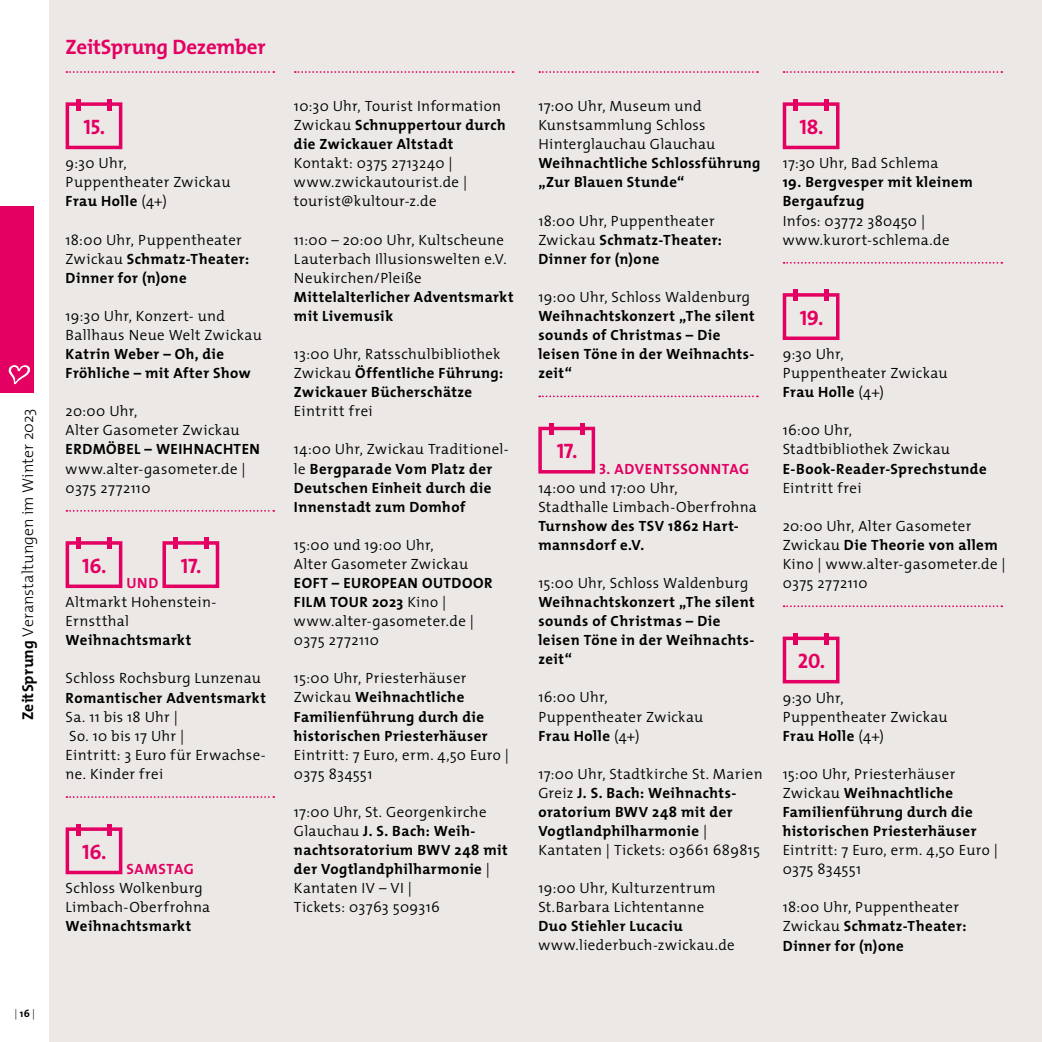
<style>
.page{position:relative;width:1042px;height:1042px;background:#fff}
.page>*{position:absolute;margin:0;border:0;box-sizing:border-box;transform-origin:0 0}
.t1{font:21px "The Mix Bold Caps";letter-spacing:-.02em;color:#e30062}
.t2{font:700 21px "The Mix";letter-spacing:-.01em;color:#e30062}
.t3{font:300 15.75px "The Mix";letter-spacing:.005em;color:#000}
.t4{font:300 14.88px/19.1px "The Mix";letter-spacing:.025em;color:#000}
.t5{font:700 14.88px/19.1px "The Mix";letter-spacing:.03em;color:#000}
.t6{font:700 14.88px "The Mix";letter-spacing:.04em;color:#e30062}
.t7{font:300 10.5px "The Mix";color:#000}
.s1{font-weight:700}
.s2{font-weight:300}
.s3{font-family:"The Mix Bold Caps";font-weight:400;color:#e30062}
.s4{font-weight:700;color:#e30062}
</style>
<div class="page">
<div style="left:50px;top:0;width:992px;height:1042px;background:#ece8e6"></div>
<div style="left:0;top:206px;width:33px;height:187px;background:#e30062"></div>
<svg style="left:8px;top:364px;width:23px;height:21px"></svg>
<svg style="left:295px;top:71px;width:218px;height:2px"></svg>
<svg style="left:66px;top:71px;width:208px;height:2px"></svg>
<div style="left:66px;top:102px;width:56px;height:47px;border:4px solid #e30062"></div>
<div style="left:76px;top:99px;width:5px;height:12px;background:#e30062"></div>
<div style="left:107px;top:99px;width:5px;height:12px;background:#e30062"></div>
<svg style="left:66px;top:510px;width:208px;height:2px"></svg>
<div style="left:66px;top:541px;width:56px;height:47px;border:4px solid #e30062"></div>
<div style="left:76px;top:537px;width:5px;height:12px;background:#e30062"></div>
<div style="left:107px;top:537px;width:5px;height:12px;background:#e30062"></div>
<div style="left:162px;top:541px;width:57px;height:47px;border:4px solid #e30062"></div>
<div style="left:173px;top:537px;width:5px;height:12px;background:#e30062"></div>
<div style="left:204px;top:537px;width:5px;height:12px;background:#e30062"></div>
<svg style="left:66px;top:796px;width:208px;height:2px"></svg>
<div style="left:66px;top:827px;width:56px;height:47px;border:4px solid #e30062"></div>
<div style="left:76px;top:823px;width:5px;height:12px;background:#e30062"></div>
<div style="left:107px;top:823px;width:5px;height:12px;background:#e30062"></div>
<svg style="left:539px;top:71px;width:219px;height:2px"></svg>
<svg style="left:539px;top:395px;width:219px;height:2px"></svg>
<div style="left:538px;top:427px;width:57px;height:46px;border:4px solid #e30062"></div>
<div style="left:549px;top:423px;width:5px;height:12px;background:#e30062"></div>
<div style="left:579px;top:423px;width:5px;height:12px;background:#e30062"></div>
<svg style="left:783px;top:71px;width:219px;height:2px"></svg>
<div style="left:783px;top:102px;width:56px;height:47px;border:4px solid #e30062"></div>
<div style="left:793px;top:99px;width:5px;height:12px;background:#e30062"></div>
<div style="left:824px;top:99px;width:5px;height:12px;background:#e30062"></div>
<svg style="left:783px;top:262px;width:219px;height:2px"></svg>
<div style="left:783px;top:293px;width:56px;height:47px;border:4px solid #e30062"></div>
<div style="left:793px;top:289px;width:5px;height:12px;background:#e30062"></div>
<div style="left:824px;top:289px;width:5px;height:12px;background:#e30062"></div>
<svg style="left:783px;top:605px;width:219px;height:2px"></svg>
<div style="left:783px;top:636px;width:56px;height:47px;border:4px solid #e30062"></div>
<div style="left:793px;top:633px;width:5px;height:12px;background:#e30062"></div>
<div style="left:824px;top:633px;width:5px;height:12px;background:#e30062"></div>
<p class="t3" style="left:15px;top:720px;width:313px;rotate:-90deg"><span class="s1">ZeitSprung</span> Veranstaltungen im Winter 2023</p>
<p class="t7" style="left:14px;top:1005px;width:22px">| <span class="s1">16</span> |</p>
<h1 class="t2" style="left:66px;top:29px;width:201px">ZeitSprung Dezember</h1>
<h1 class="t1" style="left:84px;top:115px;width:23px">15.</h1>
<p class="t4" style="left:66px;top:153px;width:166px">9:30 Uhr,<br>Puppentheater Zwickau<br><span class="s1">Frau Holle</span> (4+)</p>
<p class="t5" style="left:66px;top:230px;width:185px"><span class="s2">18:00 Uhr, Puppentheater<br>Zwickau</span> Schmatz-Theater:<br>Dinner for (n)one</p>
<p class="t4" style="left:66px;top:306px;width:198px">19:30 Uhr, Konzert- und<br>Ballhaus Neue Welt Zwickau</p>
<p class="t5" style="left:66px;top:344px;width:187px">Katrin Weber – Oh, die<br>Fröhliche – mit After Show</p>
<p class="t4" style="left:66px;top:401px;width:176px">20:00 Uhr,<br>Alter Gasometer Zwickau</p>
<p class="t5" style="left:66px;top:439px;width:196px">ERDMÖBEL – WEIHNACHTEN</p>
<p class="t4" style="left:66px;top:458px;width:182px">www.alter-gasometer.de |<br>0375 2772110</p>
<h1 class="t1" style="left:82px;top:554px;width:26px">16.</h1>
<h1 class="t1" style="left:181px;top:554px;width:22px">17.</h1>
<p class="t4" style="left:66px;top:592px;width:151px">Altmarkt Hohenstein-<br>Ernstthal</p>
<p class="t5" style="left:66px;top:630px;width:127px">Weihnachtsmarkt</p>
<p class="t4" style="left:66px;top:668px;width:197px">Schloss Rochsburg Lunzenau</p>
<p class="t5" style="left:66px;top:687px;width:202px">Romantischer Adventsmarkt</p>
<p class="t4" style="left:66px;top:706px;width:201px">Sa. 11 bis 18 Uhr |<br>So. 10 bis 17 Uhr |<br>Eintritt: 3 Euro für Erwachse&shy;ne. Kinder frei</p>
<p class="t6" style="left:126px;top:570px;width:33px">UND</p>
<h1 class="t1" style="left:82px;top:840px;width:26px">16.</h1>
<p class="t6" style="left:126px;top:857px;width:69px">SAMSTAG</p>
<p class="t4" style="left:66px;top:878px;width:146px">Schloss Wolkenburg<br>Limbach-Oberfrohna</p>
<p class="t5" style="left:66px;top:916px;width:127px">Weihnachtsmarkt</p>
<p class="t5" style="left:294px;top:96px;width:213px"><span class="s2">10:30 Uhr, Tourist Information<br>Zwickau</span> Schnuppertour durch die Zwickauer Altstadt</p>
<p class="t4" style="left:294px;top:153px;width:175px">Kontakt: 0375 2713240 | www.zwickautourist.de | tourist@kultour-z.de</p>
<p class="t4" style="left:294px;top:229px;width:214px">11:00 – 20:00 Uhr, Kultscheune<br>Lauterbach Illusionswelten e.V.<br>Neukirchen/Pleiße</p>
<p class="t5" style="left:294px;top:287px;width:221px">Mittelalterlicher Adventsmarkt mit Livemusik</p>
<p class="t5" style="left:294px;top:344px;width:211px"><span class="s2">13:00 Uhr, Ratsschulbibliothek<br>Zwickau</span> Öffentliche Führung:<br>Zwickauer Bücherschätze</p>
<p class="t4" style="left:294px;top:401px;width:80px">Eintritt frei</p>
<p class="t5" style="left:294px;top:439px;width:216px"><span class="s2">14:00 Uhr, Zwickau Traditionel&shy;le</span> Bergparade Vom Platz der<br>Deutschen Einheit durch die<br>Innenstadt zum Domhof</p>
<p class="t4" style="left:294px;top:535px;width:176px">15:00 und 19:00 Uhr,<br>Alter Gasometer Zwickau</p>
<p class="t4" style="left:294px;top:573px;width:200px"><span class="s1">EOFT – EUROPEAN OUTDOOR<br>FILM TOUR 2023</span> Kino | www.alter-gasometer.de |<br>0375 2772110</p>
<p class="t5" style="left:294px;top:668px;width:195px"><span class="s2">15:00 Uhr, Priesterhäuser<br>Zwickau</span> Weihnachtliche<br>Familienführung durch die historischen Priesterhäuser</p>
<p class="t4" style="left:294px;top:744px;width:217px">Eintritt: 7 Euro, erm. 4,50 Euro |<br>0375 834551</p>
<p class="t4" style="left:294px;top:802px;width:215px">17:00 Uhr, St. Georgenkirche<br>Glauchau <span class="s1">J. S. Bach: Weih&shy;nachtsoratorium BWV 248 mit der Vogtlandphilharmonie</span> |<br>Kantaten IV – VI |<br>Tickets: 03763 509316</p>
<p class="t4" style="left:538px;top:96px;width:178px">17:00 Uhr, Museum und<br>Kunstsammlung Schloss<br>Hinterglauchau Glauchau</p>
<p class="t5" style="left:538px;top:153px;width:224px">Weihnachtliche Schlossführung „Zur Blauen Stunde“</p>
<p class="t5" style="left:538px;top:211px;width:185px"><span class="s2">18:00 Uhr, Puppentheater<br>Zwickau</span> Schmatz-Theater:<br>Dinner for (n)one</p>
<p class="t4" style="left:538px;top:287px;width:213px">19:00 Uhr, Schloss Waldenburg</p>
<p class="t5" style="left:538px;top:306px;width:218px">Weihnachtskonzert „The silent sounds of Christmas – Die leisen Töne in der Weihnachts&shy;zeit“</p>
<h1 class="t1" style="left:557px;top:439px;width:22px">17.</h1>
<p class="t4" style="left:538px;top:458px;width:220px;text-indent:61px"><span class="s3">3</span><span class="s4">. ADVENTSSONNTAG<br></span>14:00 und 17:00 Uhr,<br>Stadthalle Limbach-Oberfrohna</p>
<p class="t5" style="left:538px;top:516px;width:202px">Turnshow des TSV 1862 Hart&shy;mannsdorf e.V.</p>
<p class="t4" style="left:538px;top:573px;width:211px">15:00 Uhr, Schloss Waldenburg</p>
<p class="t5" style="left:538px;top:592px;width:218px">Weihnachtskonzert „The silent sounds of Christmas – Die leisen Töne in der Weihnachts&shy;zeit“</p>
<p class="t4" style="left:538px;top:687px;width:166px">16:00 Uhr,<br>Puppentheater Zwickau<br><span class="s1">Frau Holle</span> (4+)</p>
<p class="t4" style="left:538px;top:764px;width:226px">17:00 Uhr, Stadtkirche St. Marien<br>Greiz <span class="s1">J. S. Bach: Weihnachts&shy;oratorium BWV 248 mit der<br>Vogtlandphilharmonie</span> |<br>Kantaten | Tickets: 03661 689815</p>
<p class="t4" style="left:538px;top:878px;width:179px">19:00 Uhr, Kulturzentrum<br>St.Barbara Lichtentanne</p>
<p class="t5" style="left:538px;top:916px;width:146px">Duo Stiehler Lucaciu</p>
<p class="t4" style="left:538px;top:935px;width:198px">www.liederbuch-zwickau.de</p>
<h1 class="t1" style="left:799px;top:115px;width:26px">18.</h1>
<p class="t4" style="left:783px;top:153px;width:157px">17:30 Uhr, Bad Schlema</p>
<p class="t5" style="left:783px;top:172px;width:192px">19. Bergvesper mit kleinem<br>Bergaufzug</p>
<p class="t4" style="left:783px;top:210px;width:168px">Infos: 03772 380450 | www.kurort-schlema.de</p>
<h1 class="t1" style="left:800px;top:306px;width:25px">19.</h1>
<p class="t4" style="left:783px;top:344px;width:166px">9:30 Uhr,<br>Puppentheater Zwickau<br><span class="s1">Frau Holle</span> (4+)</p>
<p class="t4" style="left:783px;top:420px;width:169px">16:00 Uhr,<br>Stadtbibliothek Zwickau</p>
<p class="t5" style="left:783px;top:458px;width:206px">E-Book-Reader-Sprechstunde</p>
<p class="t4" style="left:783px;top:477px;width:80px">Eintritt frei</p>
<p class="t4" style="left:783px;top:516px;width:224px">20:00 Uhr, Alter Gasometer<br>Zwickau <span class="s1">Die Theorie von allem<br></span>Kino | www.alter-gasometer.de |<br>0375 2772110</p>
<h1 class="t1" style="left:798px;top:649px;width:29px">20.</h1>
<p class="t4" style="left:783px;top:687px;width:166px">9:30 Uhr,<br>Puppentheater Zwickau<br><span class="s1">Frau Holle</span> (4+)</p>
<p class="t5" style="left:783px;top:764px;width:195px"><span class="s2">15:00 Uhr, Priesterhäuser<br>Zwickau</span> Weihnachtliche<br>Familienführung durch die historischen Priesterhäuser</p>
<p class="t4" style="left:783px;top:840px;width:217px">Eintritt: 7 Euro, erm. 4,50 Euro |<br>0375 834551</p>
<p class="t5" style="left:783px;top:897px;width:185px"><span class="s2">18:00 Uhr, Puppentheater<br>Zwickau</span> Schmatz-Theater:<br>Dinner for (n)one</p>
</div>
